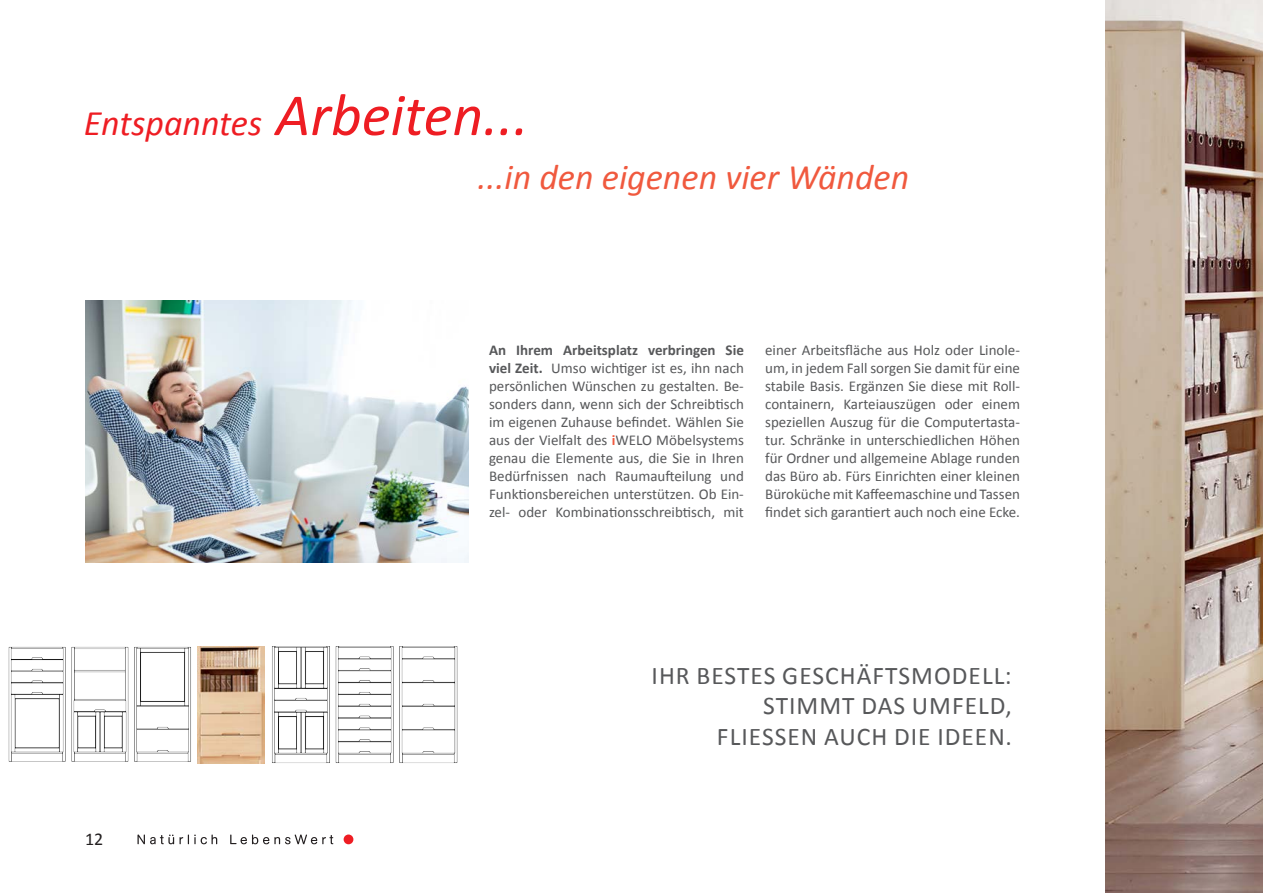
<style>
.page{position:relative;width:1263px;height:893px;background:#fff}
.page>*{position:absolute;margin:0;border:0;box-sizing:border-box;transform-origin:0 0}
.t1{font:italic 36px "Calibri";color:#f0593e}
.t2{font:italic 36px "Calibri";color:#ee1d23}
.t3{font:25.5px/30.6px "Calibri";letter-spacing:.04em;color:#57585a;text-align:right}
.t4{font:18px "Calibri";color:#231f20}
.t5{font:15px/18px "Calibri";color:#57585a;text-align:justify}
.s1{font-size:60px}
.s2{font-weight:700}
.s3{font-weight:700;color:#f0593e}
</style>
<div class="page">
<div style="left:344px;top:834px;width:9px;height:10px;background:#ee1d23;border-radius:50%"></div>
<svg style="left:137px;top:834px;width:37px;height:10px"></svg>
<svg style="left:180px;top:834px;width:37px;height:10px"></svg>
<svg style="left:230px;top:834px;width:103px;height:10px"></svg>
<img style="left:1106px;top:0;width:157px;height:893px">
<img style="left:85px;top:300px;width:383px;height:262px">
<img style="left:198px;top:646px;width:67px;height:117px">
<img style="left:8px;top:647px;width:183px;height:115px">
<img style="left:272px;top:646px;width:186px;height:117px">
<p class="t2" style="left:84px;top:98px;width:446px">Entspanntes <span class="s1">Arbeiten...</span></p>
<p class="t1" style="left:477px;top:153px;width:433px">...in den eigenen vier Wänden</p>
<p class="t5" style="left:489px;top:341px;width:256px"><span class="s2">An Ihrem Arbeitsplatz verbringen Sie viel Zeit.</span> Umso wichtiger ist es, ihn nach persönlichen Wünschen zu gestalten. Be&shy;sonders dann, wenn sich der Schreibtisch im eigenen Zuhause befindet. Wählen Sie aus der Vielfalt des <span class="s3">i</span>WELO Möbelsystems genau die Elemente aus, die Sie in Ihren Bedürfnissen nach Raumaufteilung und Funktionsbereichen unterstützen. Ob Ein&shy;zel- oder Kombinationsschreibtisch, mit</p>
<p class="t5" style="left:765px;top:341px;width:256px">einer Arbeitsfläche aus Holz oder Linole&shy;um, in jedem Fall sorgen Sie damit für eine stabile Basis. Ergänzen Sie diese mit Roll&shy;containern, Karteiauszügen oder einem speziellen Auszug für die Computertasta&shy;tur. Schränke in unterschiedlichen Höhen für Ordner und allgemeine Ablage runden das Büro ab. Fürs Einrichten einer kleinen Büroküche mit Kaffeemaschine und Tassen findet sich garantiert auch noch eine Ecke.</p>
<p class="t4" style="left:85px;top:827px;width:20px">12</p>
<p class="t3" style="left:652px;top:660px;width:362px">IHR BESTES GESCHÄFTSMODELL:</p>
<p class="t3" style="left:717px;top:691px;width:296px">STIMMT DAS UMFELD,<br>FLIESSEN AUCH DIE IDEEN.</p>
</div>
